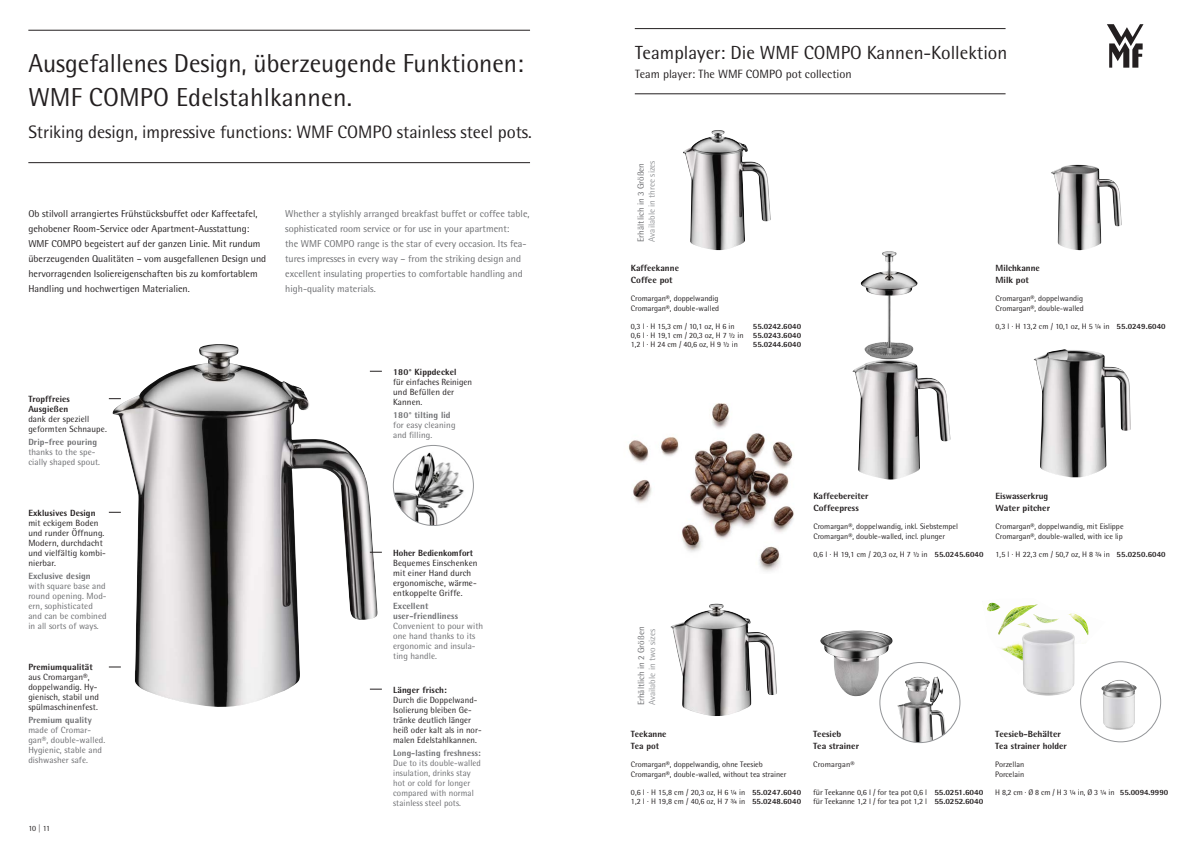
<style>
.page{position:relative;width:1191px;height:842px;background:#fff}
.page>*{position:absolute;margin:0;border:0;box-sizing:border-box;transform-origin:0 0}
.t1{font:26px/34px "WMF Rotis";color:#231f20}
.t2{font:19px "WMF Rotis";color:#231f20}
.t3{font:18px "WMF Rotis";letter-spacing:-.005em;color:#231f20}
.t4{font:12px "WMF Rotis";color:#231f20}
.t5{font:10px/15px "WMF Rotis";color:#231f20}
.t6{font:10px/15px "WMF Rotis";color:#6c6d70}
.t7{font:9px/10px "WMF Rotis";letter-spacing:.01em;color:#6c6d70}
.t8{font:9px/10px "WMF Rotis";letter-spacing:.01em;color:#231f20}
.t9{font:700 9px/12px "WMF Rotis";color:#231f20}
.t10{font:700 9px/10px "WMF Rotis";letter-spacing:.01em;color:#6c6d70}
.t11{font:9px "WMF Rotis";color:#939598}
.t12{font:8px/10px "WMF Rotis";color:#231f20}
.t13{font:700 8px "WMF Rotis";color:#231f20}
.t14{font:8px "WMF Rotis";letter-spacing:.02em;color:#231f20}
.s1{font-weight:700}
</style>
<div class="page">
<svg style="left:1107px;top:24px;width:36px;height:44px"></svg>
<img style="left:860px;top:251px;width:29px;height:108px">
<hr style="left:28px;top:30px;width:502px;height:1px;background:#231f20">
<hr style="left:28px;top:162px;width:502px;height:1px;background:#231f20">
<img style="left:112px;top:344px;width:266px;height:363px">
<svg style="left:370px;top:552px;width:12px;height:1px"></svg>
<svg style="left:109px;top:398px;width:12px;height:1px"></svg>
<svg style="left:109px;top:512px;width:12px;height:1px"></svg>
<svg style="left:109px;top:667px;width:12px;height:1px"></svg>
<svg style="left:370px;top:689px;width:12px;height:1px"></svg>
<svg style="left:370px;top:371px;width:12px;height:1px"></svg>
<svg style="left:393px;top:445px;width:80px;height:80px"></svg>
<img style="left:393px;top:452px;width:76px;height:73px">
<div style="left:393px;top:445px;width:81px;height:81px;border:1px solid #939598;border-radius:50%"></div>
<img style="left:683px;top:130px;width:88px;height:120px">
<img style="left:670px;top:604px;width:107px;height:112px">
<img style="left:1033px;top:349px;width:97px;height:128px">
<img style="left:820px;top:630px;width:37px;height:55px">
<svg style="left:880px;top:662px;width:80px;height:80px"></svg>
<img style="left:923px;top:676px;width:14px;height:28px">
<div style="left:879px;top:662px;width:81px;height:81px;border:1px solid #939598;border-radius:50%"></div>
<hr style="left:635px;top:28px;width:370px;height:1px;background:#231f20">
<hr style="left:635px;top:93px;width:370px;height:1px;background:#231f20">
<img style="left:628px;top:403px;width:166px;height:169px">
<img style="left:1051px;top:165px;width:70px;height:85px">
<svg style="left:987px;top:602px;width:119px;height:73px"></svg>
<div style="left:1080px;top:662px;width:80px;height:80px;background:#fff;border-radius:50%"></div>
<img style="left:1101px;top:680px;width:36px;height:50px">
<div style="left:1080px;top:661px;width:80px;height:81px;border:1px solid #939598;border-radius:50%"></div>
<img style="left:1022px;top:629px;width:53px;height:67px">
<h1 class="t1" style="left:28px;top:46px;width:497px">Ausgefallenes Design, überzeugende Funktionen:<br>WMF COMPO Edelstahlkannen.</h1>
<h3 class="t3" style="left:28px;top:121px;width:505px">Striking design, impressive functions: WMF COMPO stainless steel pots.</h3>
<p class="t5" style="left:28px;top:206px;width:239px">Ob stilvoll arrangiertes Frühstücksbuffet oder Kaffeetafel, gehobener Room-Service oder Apartment-Ausstattung:<br>WMF COMPO begeistert auf der ganzen Linie. Mit rundum überzeugenden Qualitäten – vom ausgefallenen Design und hervorragenden Isoliereigenschaften bis zu komfortablem Handling und hochwertigen Materialien.</p>
<p class="t6" style="left:285px;top:206px;width:246px">Whether a stylishly arranged breakfast buffet or coffee table, sophisticated room service or for use in your apartment:<br>the WMF COMPO range is the star of every occasion. Its fea&shy;tures impresses in every way – from the striking design and excellent insulating properties to comfortable handling and high-quality materials.</p>
<p class="t9" style="left:28px;top:394px;width:43px;line-height:10px">Tropffreies<br>Ausgießen</p>
<p class="t8" style="left:28px;top:414px;width:80px">dank der speziell geformten Schnaupe.</p>
<p class="t10" style="left:28px;top:437px;width:70px">Drip-free pouring</p>
<p class="t7" style="left:28px;top:447px;width:73px">thanks to the spe&shy;cially shaped spout.</p>
<p class="t9" style="left:28px;top:506px;width:69px">Exklusives Design</p>
<p class="t8" style="left:28px;top:518px;width:79px">mit eckigem Boden und runder Öffnung.<br>Modern, durchdacht und vielfältig kombi&shy;nierbar.</p>
<p class="t10" style="left:28px;top:570px;width:64px">Exclusive design</p>
<p class="t7" style="left:28px;top:580px;width:80px">with square base and round opening. Mod&shy;ern, sophisticated and can be combined in all sorts of ways.</p>
<p class="t9" style="left:28px;top:661px;width:66px">Premiumqualität</p>
<p class="t8" style="left:28px;top:672px;width:72px">aus Cromargan®, doppelwandig. Hy&shy;gienisch, stabil und spülmaschinenfest.</p>
<p class="t10" style="left:28px;top:715px;width:65px">Premium quality</p>
<p class="t7" style="left:28px;top:725px;width:78px">made of Cromar&shy;gan®, double-walled.<br>Hygienic, stable and dishwasher safe.</p>
<p class="t12" style="left:28px;top:823px;width:23px">10 | 11</p>
<p class="t9" style="left:393px;top:365px;width:65px">180° Kippdeckel</p>
<p class="t8" style="left:393px;top:377px;width:80px">für einfaches Reinigen und Befüllen der<br>Kannen.</p>
<p class="t10" style="left:393px;top:409px;width:59px">180° tilting lid</p>
<p class="t7" style="left:393px;top:419px;width:64px">for easy cleaning and filling.</p>
<p class="t9" style="left:393px;top:547px;width:81px">Hoher Bedienkomfort</p>
<p class="t8" style="left:393px;top:558px;width:86px">Bequemes Einschenken mit einer Hand durch ergonomische, wärme&shy;entkoppelte Griffe.</p>
<p class="t10" style="left:393px;top:601px;width:66px">Excellent user-friendliness</p>
<p class="t7" style="left:393px;top:621px;width:92px">Convenient to pour with one hand thanks to its ergonomic and insula&shy;ting handle.</p>
<p class="t9" style="left:393px;top:683px;width:55px">Länger frisch:</p>
<p class="t8" style="left:393px;top:695px;width:90px">Durch die Doppelwand-<br>Isolierung bleiben Ge&shy;tränke deutlich länger heiß oder kalt als in nor&shy;malen Edelstahlkannen.</p>
<p class="t10" style="left:393px;top:747px;width:89px">Long-lasting freshness:</p>
<p class="t7" style="left:393px;top:757px;width:89px">Due to its double-walled insulation, drinks stay hot or cold for longer compared with normal stainless steel pots.</p>
<h2 class="t2" style="left:635px;top:41px;width:374px">Teamplayer: Die WMF COMPO Kannen-Kollektion</h2>
<h3 class="t4" style="left:635px;top:67px;width:218px">Team player: The WMF COMPO pot collection</h3>
<p class="t7" style="left:636px;top:242px;width:80px;rotate:-90deg">Erhältlich in 3 Größen</p>
<p class="t11" style="left:646px;top:242px;width:83px;rotate:-90deg">Available in three sizes</p>
<p class="t9" style="left:631px;top:262px;width:50px">Kaffeekanne<br>Coffee pot</p>
<p class="t12" style="left:631px;top:294px;width:90px">Cromargan®, doppelwandig<br>Cromargan®, double-walled</p>
<p class="t12" style="left:631px;top:322px;width:105px">0,3 l ⋅ H 15,3 cm / 10,1 oz, H 6 in</p>
<p class="t12" style="left:631px;top:322px;width:172px;line-height:9px;text-align:justify;text-indent:122px"><span class="s1">55.0242.6040<br></span>0,6 l ⋅ H 19,1 cm / 20,3 oz, H 7 ½ in <span class="s1">55.0243.6040<br></span>1,2 l ⋅ H 24 cm / 40,6 oz, H 9 ½ in</p>
<p class="t13" style="left:753px;top:340px;width:50px">55.0244.6040</p>
<p class="t9" style="left:995px;top:262px;width:46px">Milchkanne<br>Milk pot</p>
<p class="t12" style="left:995px;top:294px;width:90px">Cromargan®, doppelwandig<br>Cromargan®, double-walled</p>
<p class="t12" style="left:995px;top:322px;width:172px">0,3 l ⋅ H 13,2 cm / 10,1 oz, H 5 ¼ in <span class="s1">55.0249.6040</span></p>
<p class="t9" style="left:813px;top:489px;width:56px">Kaffeebereiter<br>Coffeepress</p>
<p class="t12" style="left:813px;top:521px;width:146px">Cromargan®, doppelwandig, inkl. Siebstempel<br>Cromargan®, double-walled, incl. plunger</p>
<p class="t12" style="left:813px;top:549px;width:172px">0,6 l ⋅ H 19,1 cm / 20,3 oz, H 7 ½ in <span class="s1">55.0245.6040</span></p>
<p class="t9" style="left:995px;top:489px;width:56px">Eiswasserkrug<br>Water pitcher</p>
<p class="t12" style="left:995px;top:521px;width:129px">Cromargan®, doppelwandig, mit Eislippe<br>Cromargan®, double-walled, with ice lip</p>
<p class="t12" style="left:995px;top:549px;width:172px">1,5 l ⋅ H 22,3 cm / 50,7 oz, H 8 ¾ in <span class="s1">55.0250.6040</span></p>
<p class="t7" style="left:636px;top:705px;width:80px;rotate:-90deg">Erhältlich in 2 Größen</p>
<p class="t11" style="left:647px;top:705px;width:78px;rotate:-90deg">Available in two sizes</p>
<p class="t9" style="left:631px;top:728px;width:37px">Teekanne<br>Tea pot</p>
<p class="t12" style="left:631px;top:759px;width:157px">Cromargan®, doppelwandig, ohne Teesieb<br>Cromargan®, double-walled, without tea strainer</p>
<p class="t12" style="left:631px;top:788px;width:172px;line-height:9px">0,6 l ⋅ H 15,8 cm / 20,3 oz, H 6 ¼ in <span class="s1">55.0247.6040<br></span>1,2 l ⋅ H 19,8 cm / 40,6 oz, H 7 ¾ in <span class="s1">55.0248.6040</span></p>
<p class="t9" style="left:813px;top:728px;width:48px">Teesieb<br>Tea strainer</p>
<p class="t14" style="left:813px;top:759px;width:43px">Cromargan®</p>
<p class="t12" style="left:813px;top:788px;width:172px;line-height:9px">für Teekanne 0,6 l / for tea pot 0,6 l <span class="s1">55.0251.6040 </span>für Teekanne 1,2 l / for tea pot 1,2 l <span class="s1">55.0252.6040</span></p>
<p class="t9" style="left:995px;top:728px;width:73px">Teesieb-Behälter<br>Tea strainer holder</p>
<p class="t12" style="left:995px;top:759px;width:30px">Porzellan<br>Porcelain</p>
<p class="t12" style="left:995px;top:787px;width:174px">H 8,2 cm ⋅ Ø 8 cm / H 3 ¼ in, Ø 3 ¼ in <span class="s1">55.0094.9990</span></p>
</div>
